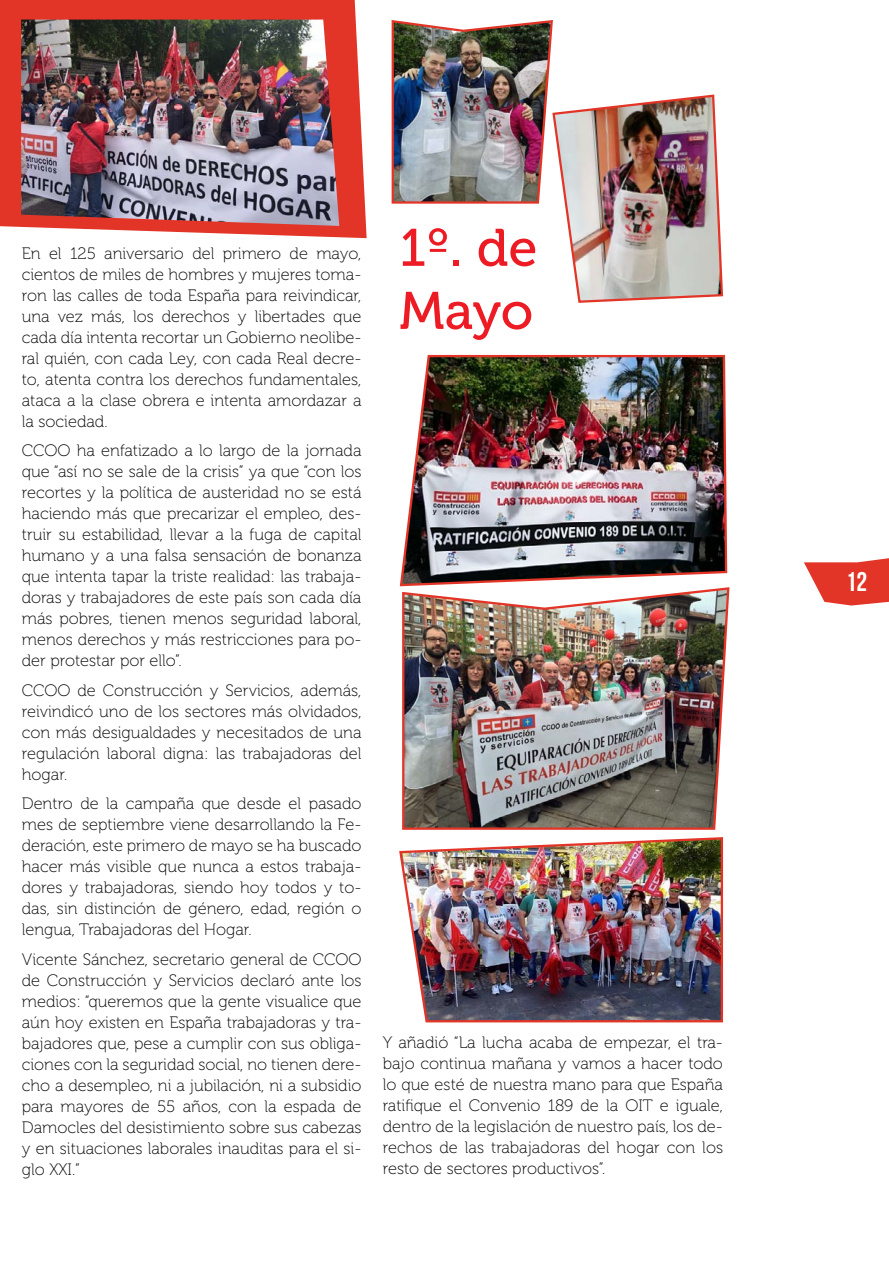
<style>
.page{position:relative;width:889px;height:1263px;background:#fff}
.page>*{position:absolute;margin:0;border:0;box-sizing:border-box;transform-origin:0 0}
.t1{font:52.5px/63px "Museo 500";color:#ed1c24}
.t2{font:27px "Bebas Neue";color:#fff}
.t3{font:16.5px/21px "Museo 100";color:#000;text-align:justify}
</style>
<div class="page">
<svg style="left:804px;top:558px;width:85px;height:47px"></svg>
<img style="left:399px;top:837px;width:324px;height:186px">
<img style="left:402px;top:587px;width:328px;height:243px">
<img style="left:399px;top:354px;width:329px;height:233px">
<img style="left:391px;top:20px;width:333px;height:283px">
<svg style="left:0;top:0;width:367px;height:238px;fill:#e23527"></svg>
<img style="left:21px;top:20px;width:318px;height:206px">
<p class="t3" style="left:22px;top:243px;width:341px">En el 125 aniversario del primero de mayo, cientos de miles de hombres y mujeres toma&shy;ron las calles de toda España para reivindicar, una vez más, los derechos y libertades que cada día intenta recortar un Gobierno neolibe&shy;ral quién, con cada Ley, con cada Real decre&shy;to, atenta contra los derechos fundamentales, ataca a la clase obrera e intenta amordazar a la sociedad.</p>
<p class="t3" style="left:22px;top:440px;width:341px">CCOO ha enfatizado a lo largo de la jornada que “así no se sale de la crisis” ya que “con los recortes y la política de austeridad no se está haciendo más que precarizar el empleo, des&shy;truir su estabilidad, llevar a la fuga de capital humano y a una falsa sensación de bonanza que intenta tapar la triste realidad: las trabaja&shy;doras y trabajadores de este país son cada día más pobres, tienen menos seguridad laboral, menos derechos y más restricciones para po&shy;der protestar por ello”.</p>
<p class="t3" style="left:22px;top:680px;width:341px">CCOO de Construcción y Servicios, además, reivindicó uno de los sectores más olvidados, con más desigualdades y necesitados de una regulación laboral digna: las trabajadoras del hogar.</p>
<p class="t3" style="left:22px;top:794px;width:341px">Dentro de la campaña que desde el pasado mes de septiembre viene desarrollando la Fe&shy;deración, este primero de mayo se ha buscado hacer más visible que nunca a estos trabaja&shy;dores y trabajadoras, siendo hoy todos y to&shy;das, sin distinción de género, edad, región o lengua, Trabajadoras del Hogar.</p>
<p class="t3" style="left:22px;top:949px;width:341px">Vicente Sánchez, secretario general de CCOO de Construcción y Servicios declaró ante los medios: “queremos que la gente visualice que aún hoy existen en España trabajadoras y tra&shy;bajadores que, pese a cumplir con sus obliga&shy;ciones con la seguridad social, no tienen dere&shy;cho a desempleo, ni a jubilación, ni a subsidio para mayores de 55 años, con la espada de Damocles del desistimiento sobre sus cabezas y en situaciones laborales inauditas para el si&shy;glo XXI.”</p>
<h1 class="t1" style="left:399px;top:217px;width:140px">1º. de<br>Mayo</h1>
<p class="t3" style="left:383px;top:1032px;width:342px">Y añadió “La lucha acaba de empezar, el tra&shy;bajo continua mañana y vamos a hacer todo lo que esté de nuestra mano para que España ratifique el Convenio 189 de la OIT e iguale, dentro de la legislación de nuestro país, los de&shy;rechos de las trabajadoras del hogar con los resto de sectores productivos”.</p>
<h2 class="t2" style="left:846px;top:567px;width:23px">12</h2>
</div>
